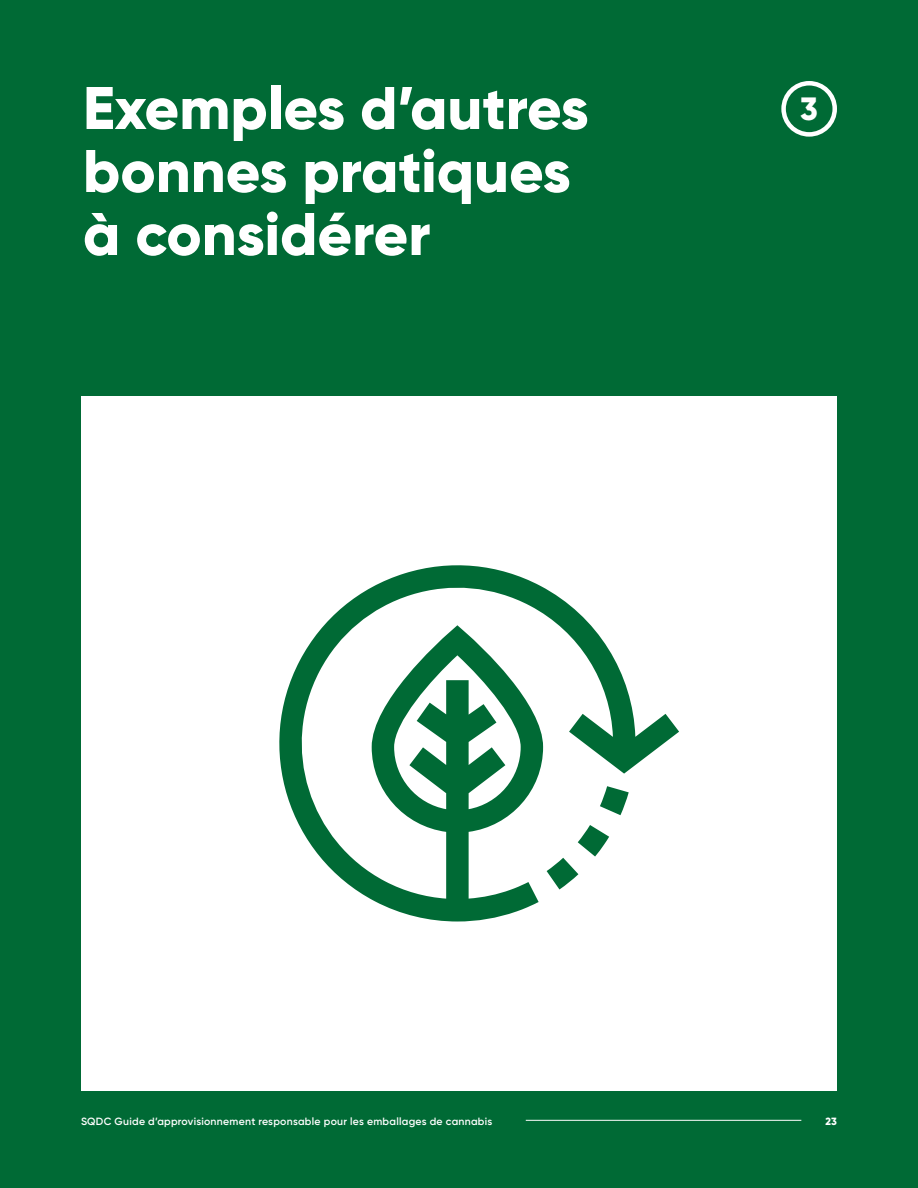
<style>
.page{position:relative;width:918px;height:1188px;background:#006a35}
.page>*{position:absolute;margin:0;border:0;box-sizing:border-box;transform-origin:0 0}
.Titre_Section_2{font:800 60px/63px "Gilroy";color:#fff}
.Highlight2{font:800 32.25px "Gilroy";color:#fff}
.t1{font:600 10.5px "Gilroy";letter-spacing:.025em;color:#fff}
.t2{font:800 10.5px "Gilroy";color:#fff}
</style>
<div class="page">
<div style="left:781px;top:81px;width:56px;height:56px;border:4px solid #fff;border-radius:50%"></div>
<div style="left:81px;top:396px;width:756px;height:695px;background:#fff"></div>
<svg style="left:279px;top:565px;width:400px;height:357px"></svg>
<hr style="left:526px;top:1120px;width:275px;height:1px;background:#fff">
<p class="Titre_Section_2" style="left:83px;top:76px;width:507px">Exemples d’autres bonnes pratiques à considérer</p>
<p class="Highlight2" style="left:800px;top:88px;width:19px">3</p>
<p class="t1" style="left:81px;top:1115px;width:413px">SQDC Guide d’approvisionnement responsable pour les emballages de cannabis</p>
<p class="t2" style="left:825px;top:1114px;width:13px">23</p>
</div>
